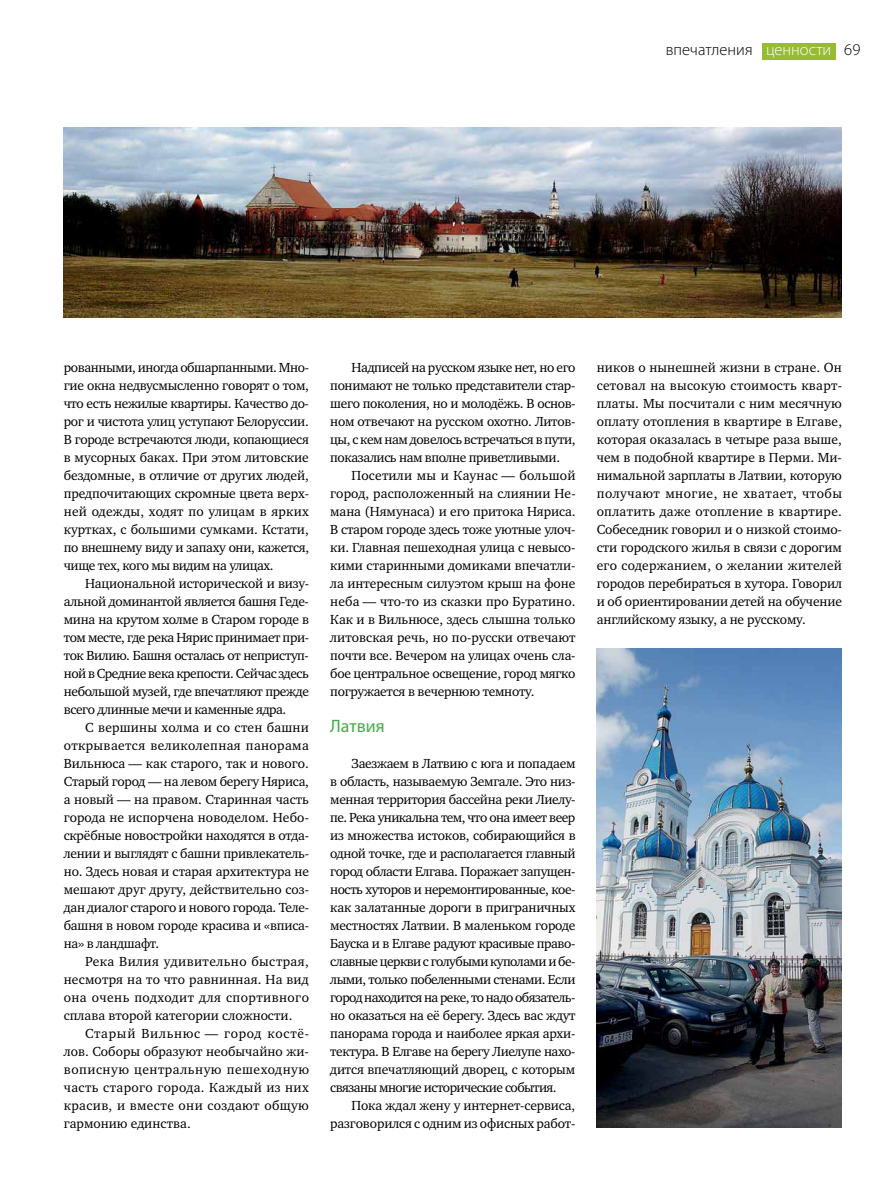
<style>
.page{position:relative;width:893px;height:1191px;background:#fff}
.page>*{position:absolute;margin:0;border:0;box-sizing:border-box;transform-origin:0 0}
.t1{font:18px "Myriad Pro";color:#41ad49}
.t2{font:300 16.5px "Myriad Pro";color:#000}
.t3{font:300 16.5px "Myriad Pro";color:#fff}
.t4{font:13.5px/18px "Charter ITC";letter-spacing:-.015em;color:#000;text-align:justify}
.s1{color:#000}
</style>
<div class="page">
<div style="left:762px;top:43px;width:73px;height:16px;background:#96bc33"></div>
<img style="left:63px;top:128px;width:779px;height:190px">
<img style="left:597px;top:648px;width:245px;height:479px">
<p class="t2" style="left:666px;top:40px;width:88px">впечатления</p>
<p class="t3" style="left:766px;top:40px;width:96px">ценности <span class="s1">69</span></p>
<p class="t4" style="left:64px;top:358px;width:247px">рованными, иногда обшарпанными. Мно&shy;гие окна недвусмысленно говорят о том, что есть нежилые квартиры. Качество до&shy;рог и чистота улиц уступают Белоруссии.<br>В городе встречаются люди, копающиеся в мусорных баках. При этом литовские бездомные, в отличие от других людей, предпочитающих скромные цвета верх&shy;ней одежды, ходят по улицам в ярких куртках, с большими сумками. Кстати, по внешнему виду и запаху они, кажется, чище тех, кого мы видим на улицах.</p>
<p class="t4" style="left:64px;top:574px;width:247px;text-indent:21px">Национальной исторической и визу&shy;альной доминантой является башня Геде&shy;мина на крутом холме в Старом городе в том месте, где река Нярис принимает при&shy;ток Вилию. Башня осталась от неприступ&shy;ной в Средние века крепости. Сейчас здесь небольшой музей, где впечатляют прежде всего длинные мечи и каменные ядра.</p>
<p class="t4" style="left:64px;top:718px;width:247px;text-indent:21px">С вершины холма и со стен башни открывается великолепная панорама Вильнюса — как старого, так и нового.<br>Старый город — на левом берегу Няриса, а новый — на правом. Старинная часть города не испорчена новоделом. Небо&shy;скрёбные новостройки находятся в отда&shy;лении и выглядят с башни привлекатель&shy;но. Здесь новая и старая архитектура не мешают друг другу, действительно соз&shy;дан диалог старого и нового города. Теле&shy;башня в новом городе красива и «вписа&shy;на» в ландшафт.</p>
<p class="t4" style="left:64px;top:952px;width:247px;text-indent:21px">Река Вилия удивительно быстрая, несмотря на то что равнинная. На вид она очень подходит для спортивного сплава второй категории сложности.</p>
<p class="t4" style="left:64px;top:1024px;width:247px;text-indent:21px">Старый Вильнюс — город костё&shy;лов. Соборы образуют необычайно жи&shy;вописную центральную пешеходную часть старого города. Каждый из них красив, и вместе они создают общую гармонию единства.</p>
<p class="t4" style="left:330px;top:358px;width:247px;text-indent:21px">Надписей на русском языке нет, но его понимают не только представители стар&shy;шего поколения, но и молодёжь. В основ&shy;ном отвечают на русском охотно. Литов&shy;цы, с кем нам довелось встречаться в пути, показались нам вполне приветливыми.</p>
<p class="t4" style="left:330px;top:466px;width:247px;text-indent:21px">Посетили мы и Каунас — большой город, расположенный на слиянии Не&shy;мана (Нямунаса) и его притока Няриса.<br>В старом городе здесь тоже уютные улоч&shy;ки. Главная пешеходная улица с невысо&shy;кими старинными домиками впечатли&shy;ла интересным силуэтом крыш на фоне неба — что-то из сказки про Буратино.<br>Как и в Вильнюсе, здесь слышна только литовская речь, но по-русски отвечают почти все. Вечером на улицах очень сла&shy;бое центральное освещение, город мягко погружается в вечернюю темноту.</p>
<h1 class="t1" style="left:330px;top:715px;width:56px">Латвия</h1>
<p class="t4" style="left:330px;top:754px;width:247px;text-indent:21px">Заезжаем в Латвию с юга и попадаем в область, называемую Земгале. Это низ&shy;менная территория бассейна реки Лиелу&shy;пе. Река уникальна тем, что она имеет веер из множества истоков, собирающийся в одной точке, где и располагается главный город области Елгава. Поражает запущен&shy;ность хуторов и неремонтированные, кое&shy;как залатанные дороги в приграничных местностях Латвии. В маленьком городе Бауска и в Елгаве радуют красивые право&shy;славные церкви с голубыми куполами и бе&shy;лыми, только побеленными стенами. Если город находится на реке, то надо обязатель&shy;но оказаться на её берегу. Здесь вас ждут панорама города и наиболее яркая архи&shy;тектура. В Елгаве на берегу Лиелупе нахо&shy;дится впечатляющий дворец, с которым связаны многие исторические события.</p>
<p class="t4" style="left:330px;top:1096px;width:247px;text-align:right">Пока ждал жену у интернет-сервиса, разговорился с одним из офисных работ-</p>
<p class="t4" style="left:597px;top:358px;width:247px">ников о нынешней жизни в стране. Он сетовал на высокую стоимость кварт&shy;платы. Мы посчитали с ним месячную оплату отопления в квартире в Елгаве, которая оказалась в четыре раза выше, чем в подобной квартире в Перми. Ми&shy;нимальной зарплаты в Латвии, которую получают многие, не хватает, чтобы оплатить даже отопление в квартире.<br>Собеседник говорил и о низкой стоимо&shy;сти городского жилья в связи с дорогим его содержанием, о желании жителей городов перебираться в хутора. Говорил и об ориентировании детей на обучение английскому языку, а не русскому.</p>
</div>
